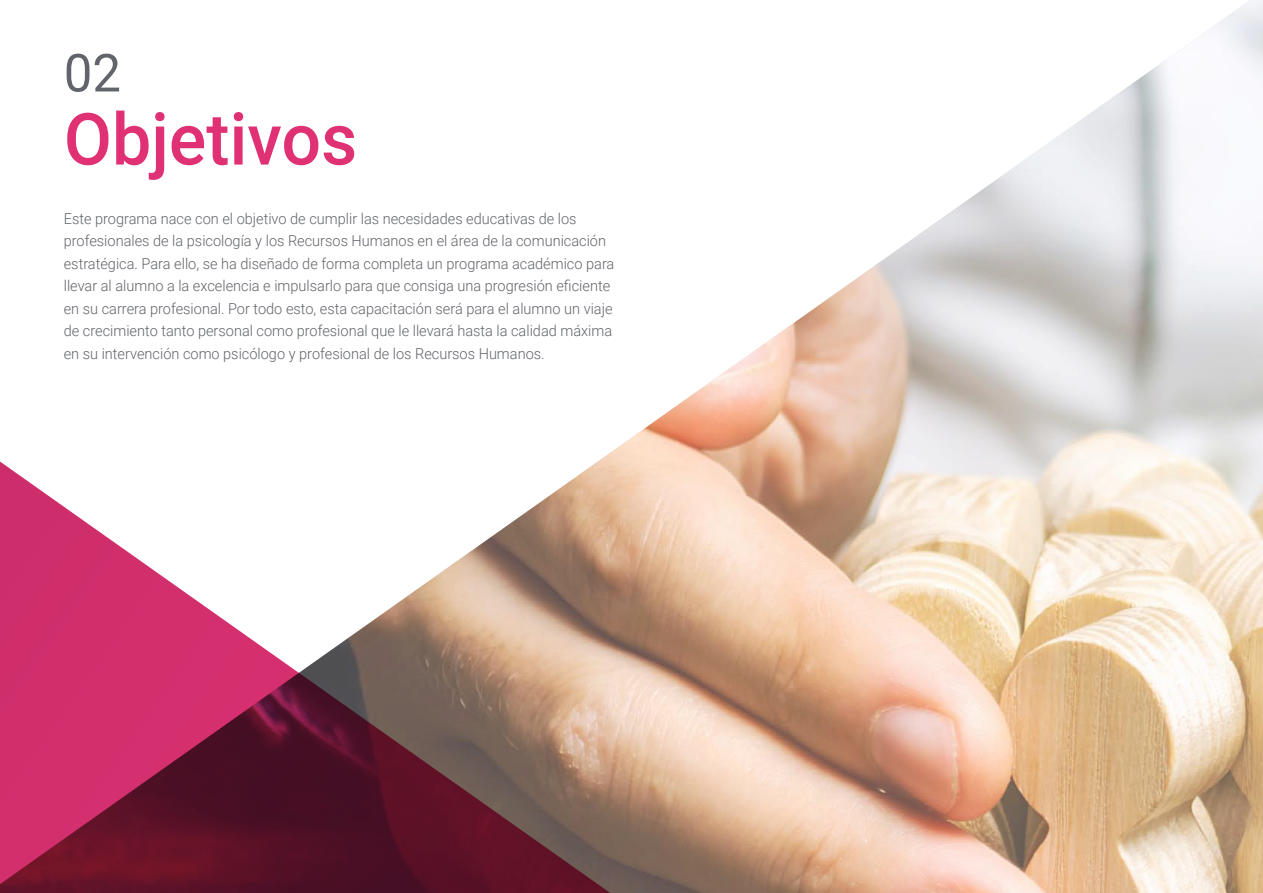
<style>
.page{position:relative;width:1263px;height:893px;background:#fff}
.page>*{position:absolute;margin:0;border:0;box-sizing:border-box;transform-origin:0 0}
.t1{font:500 72px "Roboto";color:#df3174}
.t2{font:52.5px "Roboto";color:#61646a}
.t3{font:300 15px/22.5px "Roboto";color:#61646a}
</style>
<div class="page">
<img style="left:620px;top:0;width:643px;height:893px">
<svg style="left:0;top:446px;width:640px;height:447px"></svg>
<h2 class="t2" style="left:64px;top:36px;width:59px">02</h2>
<h1 class="t1" style="left:64px;top:89px;width:295px">Objetivos</h1>
<p class="t3" style="left:64px;top:207px;width:552px">Este programa nace con el objetivo de cumplir las necesidades educativas de los profesionales de la psicología y los Recursos Humanos en el área de la comunicación estratégica. Para ello, se ha diseñado de forma completa un programa académico para llevar al alumno a la excelencia e impulsarlo para que consiga una progresión eficiente en su carrera profesional. Por todo esto, esta capacitación será para el alumno un viaje de crecimiento tanto personal como profesional que le llevará hasta la calidad máxima en su intervención como psicólogo y profesional de los Recursos Humanos.</p>
</div>
